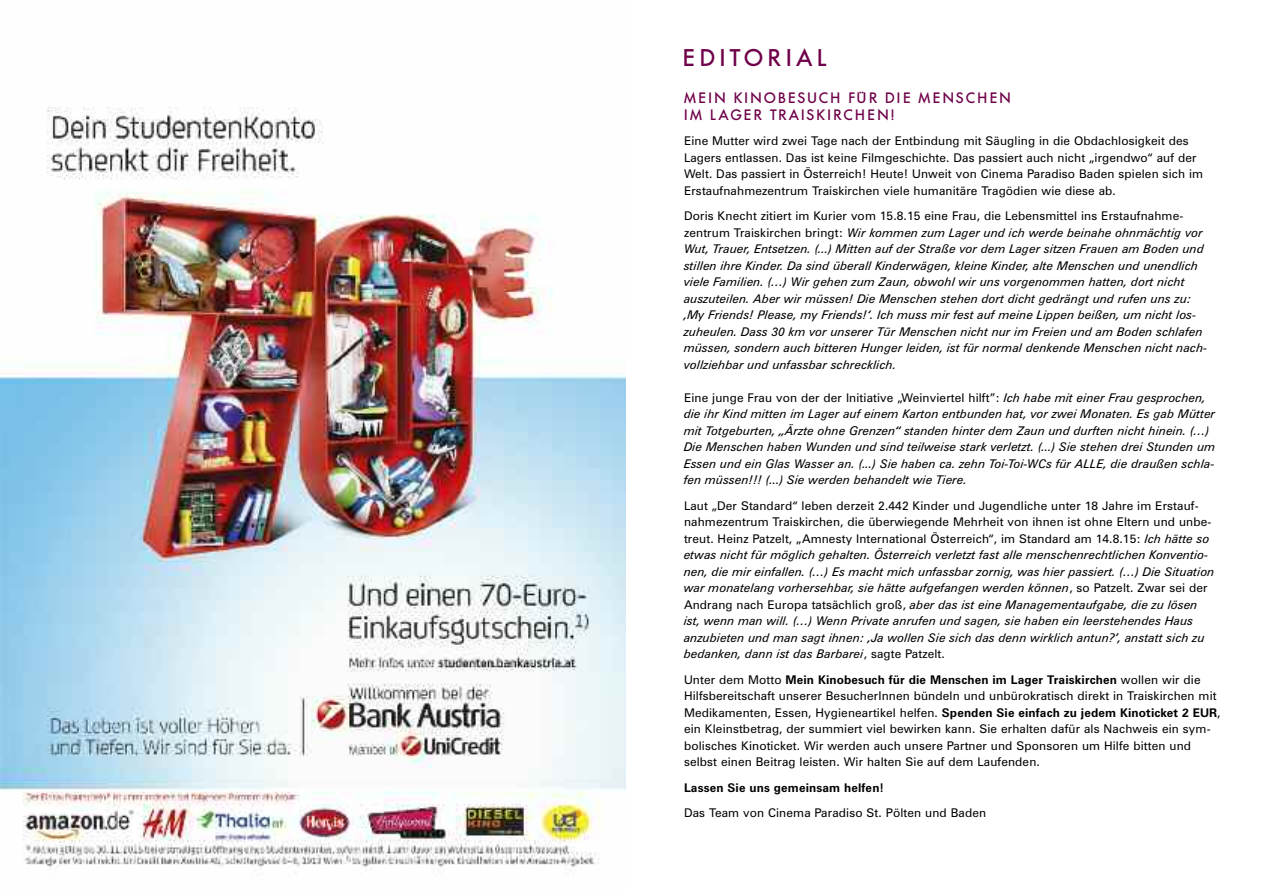
<style>
.page{position:relative;width:1263px;height:893px;background:#fff}
.page>*{position:absolute;margin:0;border:0;box-sizing:border-box;transform-origin:0 0}
.t1{font:500 24px "Futura BQ";letter-spacing:.17em;color:#6f0049}
.t2{font:500 15px/17.2px "Futura BQ";letter-spacing:.135em;color:#6f0049}
.t3{font:italic 12px/16.5px "Zurich BT";color:#000}
.t4{font:12px/16.5px "Zurich BT";letter-spacing:.01em;color:#000}
.t5{font:700 12px "Zurich BT";letter-spacing:.01em;color:#000}
.s1{font-style:normal}
.s2{font-weight:700}
</style>
<div class="page">
<img style="left:0;top:107px;width:626px;height:767px">
<h1 class="t1" style="left:683px;top:44px;width:146px">EDITORIAL</h1>
<p class="t2" style="left:684px;top:89px;width:329px">MEIN KINOBESUCH FÜR DIE MENSCHEN<br>IM LAGER TRAISKIRCHEN!</p>
<p class="t4" style="left:684px;top:134px;width:521px">Eine Mutter wird zwei Tage nach der Entbindung mit Säugling in die Obdachlosigkeit des Lagers entlassen. Das ist keine Filmgeschichte. Das passiert auch nicht „irgendwo“ auf der Welt. Das passiert in Österreich! Heute! Unweit von Cinema Paradiso Baden spielen sich im Erstaufnahmezentrum Traiskirchen viele humanitäre Tragödien wie diese ab.</p>
<p class="t3" style="left:684px;top:209px;width:525px"><span class="s1">Doris Knecht zitiert im Kurier vom 15.8.15 eine Frau, die Lebensmittel ins Erstaufnahme&shy;zentrum Traiskirchen bringt:</span> Wir kommen zum Lager und ich werde beinahe ohnmächtig vor Wut, Trauer, Entsetzen. (...) Mitten auf der Straße vor dem Lager sitzen Frauen am Boden und stillen ihre Kinder. Da sind überall Kinderwägen, kleine Kinder, alte Menschen und unendlich viele Familien. (…) Wir gehen zum Zaun, obwohl wir uns vorgenommen hatten, dort nicht auszuteilen. Aber wir müssen! Die Menschen stehen dort dicht gedrängt und rufen uns zu: ,My Friends! Please, my Friends!‘. Ich muss mir fest auf meine Lippen beißen, um nicht los&shy;zuheulen. Dass 30 km vor unserer Tür Menschen nicht nur im Freien und am Boden schlafen müssen, sondern auch bitteren Hunger leiden, ist für normal denkende Menschen nicht nach&shy;vollziehbar und unfassbar schrecklich.</p>
<p class="t3" style="left:684px;top:390px;width:533px"><span class="s1">Eine junge Frau von der der Initiative „Weinviertel hilft”:</span> Ich habe mit einer Frau gesprochen, die ihr Kind mitten im Lager auf einem Karton entbunden hat, vor zwei Monaten. Es gab Mütter mit Totgeburten, „Ärzte ohne Grenzen“ standen hinter dem Zaun und durften nicht hinein. (…)<br>Die Menschen haben Wunden und sind teilweise stark verletzt. (...) Sie stehen drei Stunden um Essen und ein Glas Wasser an. (...) Sie haben ca. zehn Toi-Toi-WCs für ALLE, die draußen schla&shy;fen müssen!!! (...) Sie werden behandelt wie Tiere.</p>
<p class="t3" style="left:684px;top:498px;width:532px"><span class="s1">Laut „Der Standard“ leben derzeit 2.442 Kinder und Jugendliche unter 18 Jahre im Erstauf&shy;nahmezentrum Traiskirchen, die überwiegende Mehrheit von ihnen ist ohne Eltern und unbe&shy;treut. Heinz Patzelt, „Amnesty International Österreich“, im Standard am 14.8.15:</span> Ich hätte so etwas nicht für möglich gehalten. Österreich verletzt fast alle menschenrechtlichen Konventio&shy;nen, die mir einfallen. (…) Es macht mich unfassbar zornig, was hier passiert. (…) Die Situation war monatelang vorhersehbar, sie hätte aufgefangen werden können<span class="s1">, so Patzelt. Zwar sei der Andrang nach Europa tatsächlich groß,</span> aber das ist eine Managementaufgabe, die zu lösen ist, wenn man will. (…) Wenn Private anrufen und sagen, sie haben ein leerstehendes Haus anzubieten und man sagt ihnen: ‚Ja wollen Sie sich das denn wirklich antun?’, anstatt sich zu bedanken, dann ist das Barbarei<span class="s1">, sagte Patzelt.</span></p>
<p class="t4" style="left:684px;top:672px;width:538px">Unter dem Motto <span class="s2">Mein Kinobesuch für die Menschen im Lager Traiskirchen</span> wollen wir die Hilfsbereitschaft unserer BesucherInnen bündeln und unbürokratisch direkt in Traiskirchen mit Medikamenten, Essen, Hygieneartikel helfen. <span class="s2">Spenden Sie einfach zu jedem Kinoticket 2 EUR</span>, ein Kleinstbetrag, der summiert viel bewirken kann. Sie erhalten dafür als Nachweis ein sym&shy;bolisches Kinoticket. Wir werden auch unsere Partner und Sponsoren um Hilfe bitten und selbst einen Beitrag leisten. Wir halten Sie auf dem Laufenden.</p>
<p class="t5" style="left:684px;top:783px;width:202px">Lassen Sie uns gemeinsam helfen!</p>
<p class="t4" style="left:684px;top:806px;width:304px">Das Team von Cinema Paradiso St. Pölten und Baden</p>
</div>
